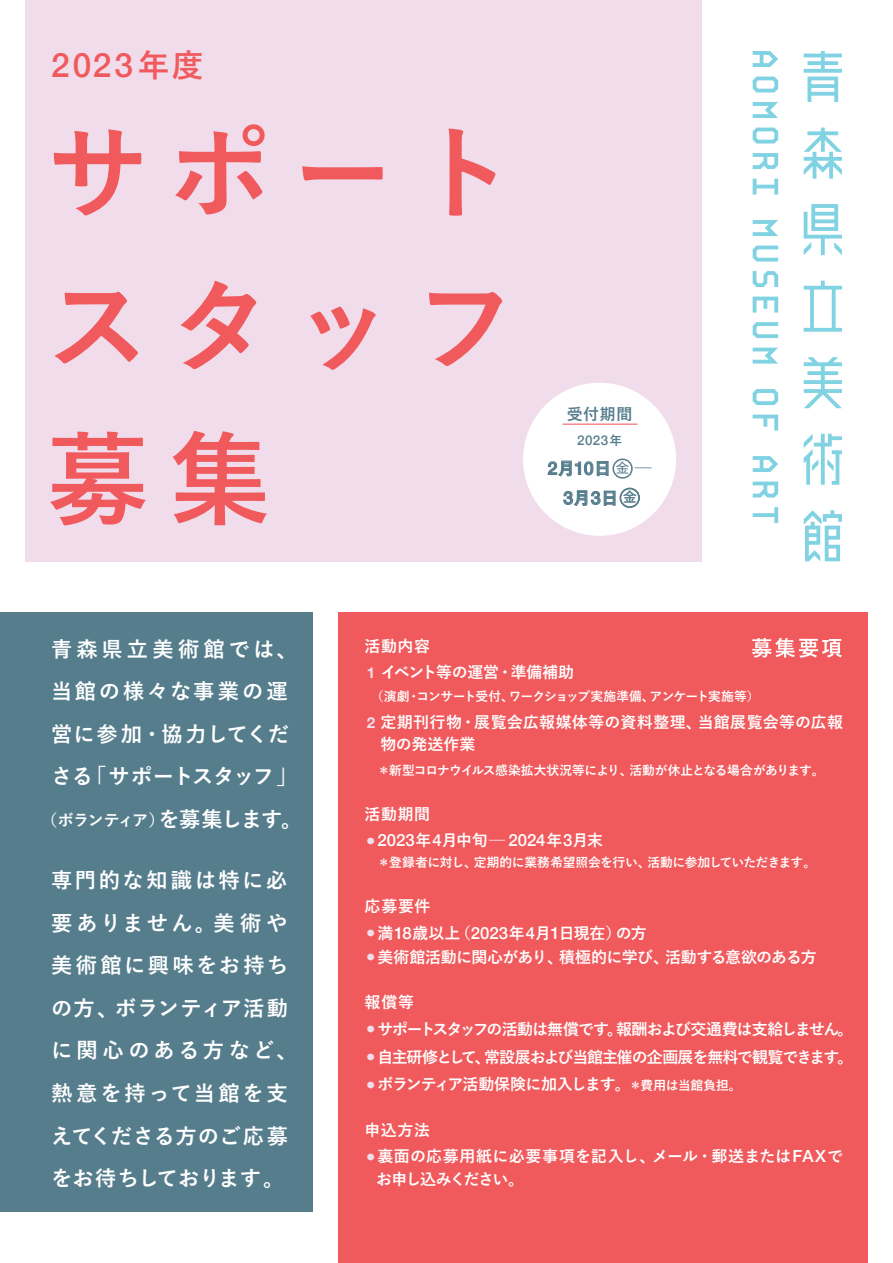
<style>
.page{position:relative;width:893px;height:1263px;background:#fff}
.page>*{position:absolute;margin:0;border:0;box-sizing:border-box;transform-origin:0 0}
.t1{font:102px/153px "Yu Gothic Std B";letter-spacing:.2em;color:#f05a5d;text-align:justify}
.t2{font:500 33.45px "Helvetica Neue";color:#f05a5d}
.t3{font:21.3px/42.5px "Yu Gothic Std B";letter-spacing:.115em;color:#fff}
.t4{font:500 17.85px "Helvetica Neue";color:#557d8c}
.t5{font:16.95px "Yu Gothic Std D";color:#557d8c}
.t6{font:500 16.8px "Helvetica Neue";color:#fff}
.t7{font:15.9px/26.5px "Yu Gothic Std B";letter-spacing:-.03em;color:#fff}
.t8{font:15.9px/22.4px "Yu Gothic Std B";letter-spacing:-.005em;color:#fff}
.t9{font:15.9px/22.4px "Yu Gothic Std B";letter-spacing:.015em;color:#fff}
.t10{font:15.9px "Yu Gothic Std B";letter-spacing:-.065em;color:#fff}
.t11{font:15.9px "Yu Gothic Std B";letter-spacing:-.075em;color:#fff}
.t12{font:15.9px "Yu Gothic Std B";letter-spacing:-.06em;color:#fff}
.t13{font:15.9px "Yu Gothic Std B";color:#557d8c}
.t14{font:13.5px "Yu Gothic Std D";color:#557d8c}
.t15{font:500 13.35px "Helvetica Neue";color:#557d8c}
.t16{font:12.75px "Yu Gothic Std B";letter-spacing:-.035em;color:#fff}
.s1{font-family:"Yu Gothic Std B";font-weight:400;font-size:31.95px}
.s2{font-family:"Yu Gothic Std B";font-weight:400;font-size:12.75px}
.s3{font-family:"Yu Gothic Std B";font-weight:400;font-size:16.95px}
.s4{font-size:21.3px}
.s5{font-family:"Helvetica Neue";font-weight:700;font-size:15px;color:#f1dceb}
.s6{font-family:"Yu Gothic Std D";font-weight:400;font-size:7.95px;color:#f1dceb}
.s7{font-family:"Yu Gothic Std B";font-weight:400;font-size:15.9px}
.s8{font-family:"Helvetica Neue";font-weight:500;font-size:16.8px}
.s9{font-size:12.75px}
</style>
<div class="page">
<div style="left:26px;top:0;width:676px;height:561px;background:#f1dceb"></div>
<div style="left:0;top:612px;width:313px;height:600px;background:#557d8c"></div>
<div style="left:338px;top:612px;width:529px;height:651px;background:#f05a5d"></div>
<svg style="left:804px;top:51px;width:38px;height:51px"></svg>
<svg style="left:804px;top:204px;width:38px;height:51px"></svg>
<svg style="left:804px;top:128px;width:38px;height:51px"></svg>
<svg style="left:804px;top:281px;width:38px;height:51px"></svg>
<svg style="left:804px;top:357px;width:38px;height:51px"></svg>
<svg style="left:804px;top:510px;width:38px;height:51px"></svg>
<svg style="left:804px;top:434px;width:38px;height:51px"></svg>
<svg style="left:753px;top:51px;width:25px;height:16px"></svg>
<svg style="left:753px;top:77px;width:25px;height:15px"></svg>
<svg style="left:753px;top:102px;width:25px;height:16px"></svg>
<svg style="left:753px;top:128px;width:25px;height:16px"></svg>
<svg style="left:753px;top:153px;width:25px;height:16px"></svg>
<svg style="left:753px;top:179px;width:25px;height:16px"></svg>
<svg style="left:753px;top:220px;width:25px;height:16px"></svg>
<svg style="left:753px;top:322px;width:25px;height:16px"></svg>
<svg style="left:753px;top:271px;width:25px;height:16px"></svg>
<svg style="left:753px;top:297px;width:25px;height:16px"></svg>
<svg style="left:753px;top:246px;width:25px;height:15px"></svg>
<svg style="left:753px;top:348px;width:25px;height:16px"></svg>
<svg style="left:753px;top:389px;width:25px;height:16px"></svg>
<svg style="left:753px;top:415px;width:25px;height:16px"></svg>
<svg style="left:753px;top:456px;width:25px;height:16px"></svg>
<svg style="left:753px;top:482px;width:25px;height:15px"></svg>
<svg style="left:753px;top:507px;width:25px;height:16px"></svg>
<div style="left:523px;top:383px;width:153px;height:153px;background:#fff;border-radius:50%"></div>
<svg style="left:548px;top:461px;width:61px;height:15px"></svg>
<svg style="left:563px;top:490px;width:53px;height:16px"></svg>
<svg style="left:752px;top:638px;width:90px;height:20px"></svg>
<hr style="left:562px;top:424px;width:76px;height:1px;background:#f05a5d">
<div style="left:620px;top:488px;width:20px;height:20px;border:2px solid #557d8c;border-radius:50%"></div>
<div style="left:612px;top:458px;width:21px;height:21px;border:2px solid #557d8c;border-radius:50%"></div>
<h2 class="t2" style="left:51px;top:38px;width:154px">2023<span class="s1">年度</span></h2>
<h1 class="t1" style="left:47px;top:93px;width:471px">サポートスタッフ募集</h1>
<p class="t13" style="left:567px;top:402px;width:67px">受付期間</p>
<p class="t15" style="left:577px;top:430px;width:47px">2023<span class="s2">年</span></p>
<p class="t4" style="left:547px;top:454px;width:65px">2<span class="s3">月</span>10<span class="s3">日</span></p>
<p class="t5" style="left:635px;top:454px;width:19px">̶</p>
<p class="t4" style="left:563px;top:484px;width:56px">3<span class="s3">月</span>3<span class="s3">日</span></p>
<p class="t14" style="left:616px;top:458px;width:15px">金</p>
<p class="t14" style="left:623px;top:487px;width:15px">金</p>
<p class="t3" style="left:51px;top:627px;width:248px">青森県立美術館では、当館の様々な事業の運営に参加・協力してくださる「サポートスタッフ」</p>
<p class="t7" style="left:41px;top:806px;width:263px">（ボランティア）<span class="s4">を募集します。</span></p>
<p class="t3" style="left:51px;top:858px;width:248px">専門的な知識は特に必要ありません。美術や美術館に興味をお持ちの方、ボランティア活動に関心のある方など、熱意を持って当館を支えてくださる方のご応募をお待ちしております。</p>
<p class="t7" style="left:365px;top:632px;width:211px">活動内容<br><span class="s5">1</span> イベント等の運営・準備補助</p>
<p class="t16" style="left:371px;top:686px;width:390px">（演劇・コンサート受付、ワークショップ実施準備、アンケート実施等）</p>
<p class="t9" style="left:365px;top:710px;width:480px"><span class="s5">2</span> 定期刊行物・展覧会広報媒体等の資料整理、当館展覧会等の広報　物の発送作業</p>
<p class="t16" style="left:377px;top:761px;width:449px">＊新型コロナウイルス感染拡大状況等により、活動が休止となる場合があります。</p>
<p class="t7" style="left:365px;top:800px;width:67px">活動期間</p>
<p class="t6" style="left:367px;top:827px;width:238px"><span class="s6">●</span> 2023<span class="s7">年</span>4<span class="s7">月中旬̶</span> 2024<span class="s7">年</span>3<span class="s7">月末</span></p>
<p class="t16" style="left:377px;top:853px;width:440px">＊登録者に対し、定期的に業務希望照会を行い、活動に参加していただきます。</p>
<p class="t7" style="left:365px;top:893px;width:67px">応募要件</p>
<p class="t7" style="left:367px;top:919px;width:281px"><sup>●</sup> 満<span class="s8">18</span>歳以上（<span class="s8">2023</span>年<span class="s8">4</span>月<span class="s8">1</span>日現在）の方</p>
<p class="t7" style="left:367px;top:943px;width:451px"><sup>●</sup> 美術館活動に関心があり、積極的に学び、活動する意欲のある方</p>
<p class="t7" style="left:365px;top:988px;width:51px">報償等</p>
<p class="t10" style="left:367px;top:1017px;width:488px"><sup>●</sup> サポートスタッフの活動は無償です。報酬および交通費は支給しません。</p>
<p class="t11" style="left:367px;top:1045px;width:488px"><sup>●</sup> 自主研修として、常設展および当館主催の企画展を無料で観覧できます。</p>
<p class="t12" style="left:367px;top:1073px;width:376px"><sup>●</sup> ボランティア活動保険に加入します。<span class="s9">＊費用は当館負担。</span></p>
<p class="t7" style="left:365px;top:1116px;width:67px">申込方法</p>
<p class="t8" style="left:376px;top:1145px;width:468px;text-indent:-9px"><sup>●</sup> 裏面の応募用紙に必要事項を記入し、メール・郵送または<span class="s8">FAX</span>でお申し込みください。</p>
</div>
